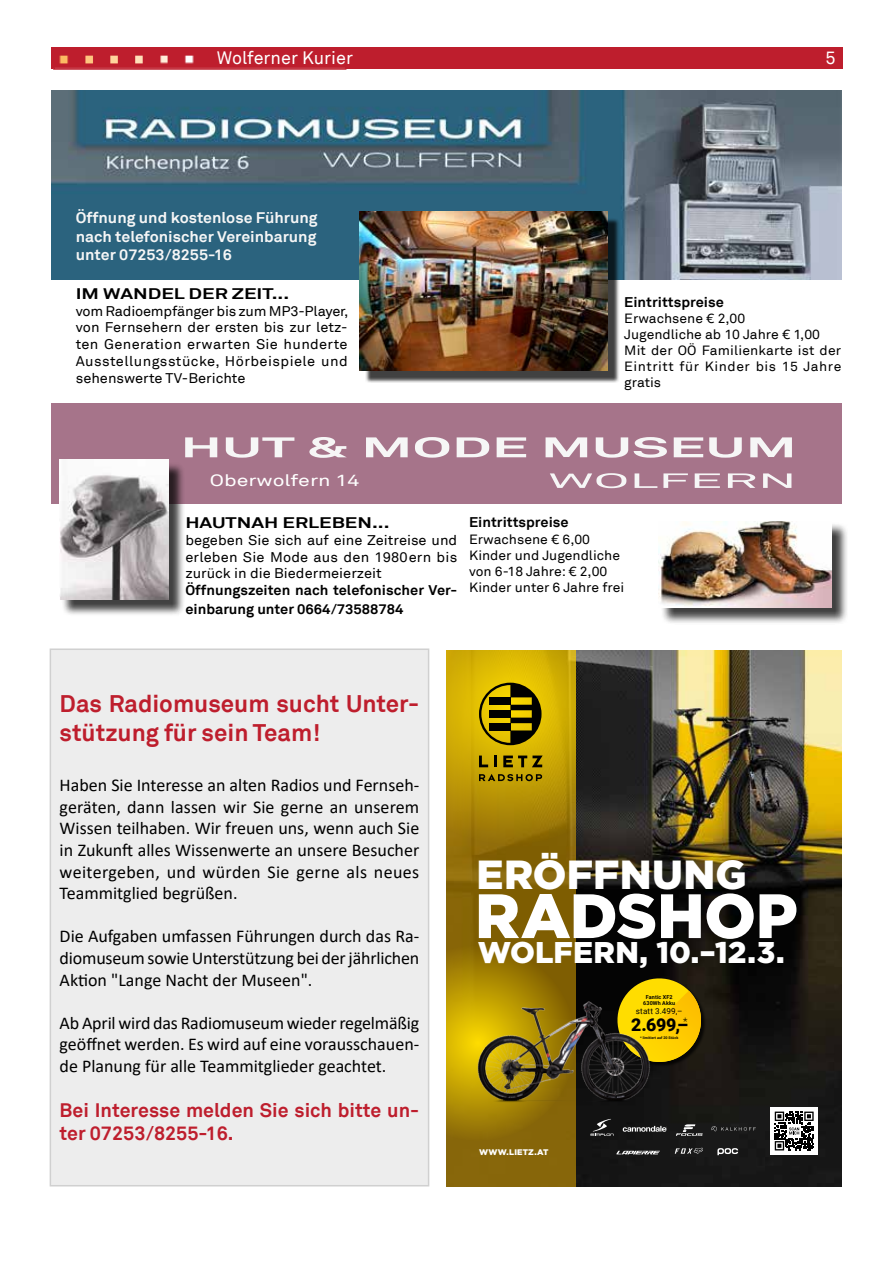
<style>
.page{position:relative;width:893px;height:1263px;background:#fff}
.page>*{position:absolute;margin:0;border:0;box-sizing:border-box;transform-origin:0 0}
.t1{font:900 62.4px "Gotham";letter-spacing:-.005em;color:#fff}
.t2{font:900 40.65px "Gotham";letter-spacing:.005em;color:#fff}
.t3{font:900 30px "Gotham";color:#fff}
.t4{font:700 28.05px "Akkurat";color:#f6f6f6;scale:2.08 1}
.t5{font:700 24px/28.8px "Akkurat OEVP";color:#be1e2d}
.t6{font:20.4px "Akkurat";color:#f6f6f6;scale:2.6 1}
.t7{font:700 19.5px/23.4px "Akkurat OEVP";color:#be1e2d}
.t8{font:18px/21.6px "Calibri";color:#000;text-align:justify}
.t9{font:18px "Akkurat OEVP";color:#fff}
.t10{font:900 17.7px "Roboto";color:#000}
.t11{font:16.35px "Akkurat";color:#fff;scale:1.3 1}
.t12{font:700 15.3px/18.3px "Akkurat";color:#f6f6f6;text-align:justify;scale:1.04 1}
.t13{font:700 15.3px "Akkurat";color:#000;scale:1.3 1}
.t14{font:14.1px/16.8px "Akkurat";letter-spacing:.01em;color:#000;text-align:justify;scale:1.04 1}
.t15{font:700 14.1px/18.3px "Akkurat";color:#000;scale:1.04 1}
.t16{font:13.35px/16px "Akkurat";color:#000;scale:1.04 1}
.t17{font:900 8.1px "Gotham";letter-spacing:.015em;color:#fff}
.t18{font:8.1px "Roboto";letter-spacing:.015em;color:#000}
.t19{font:700 5.4px/5.8px "Roboto";letter-spacing:.03em;color:#000;text-align:center}
.t20{font:700 3.6px "Roboto";letter-spacing:.025em;color:#000}
</style>
<div class="page">
<div style="left:50px;top:649px;width:379px;height:537px;background:#ededed"></div>
<div style="left:50px;top:648px;width:379px;height:538px;border:2px solid #d0d0d0"></div>
<img style="left:576px;top:650px;width:266px;height:536px">
<div style="left:446px;top:650px;width:130px;height:536px;background:#866506"></div>
<svg style="left:446px;top:953px;width:96px;height:181px"></svg>
<svg style="left:623px;top:1126px;width:43px;height:6px"></svg>
<svg style="left:616px;top:1151px;width:44px;height:3px"></svg>
<svg style="left:676px;top:1124px;width:27px;height:12px"></svg>
<svg style="left:590px;top:1119px;width:24px;height:17px"></svg>
<svg style="left:711px;top:1126px;width:45px;height:5px"></svg>
<svg style="left:717px;top:1148px;width:21px;height:7px"></svg>
<svg style="left:675px;top:1148px;width:28px;height:6px"></svg>
<div style="left:618px;top:979px;width:89px;height:88px;background:#211d14"></div>
<svg style="left:613px;top:974px;width:92px;height:92px"></svg>
<img style="left:473px;top:988px;width:182px;height:121px">
<div style="left:771px;top:1107px;width:47px;height:47px;background:#fff"></div>
<svg style="left:775px;top:1111px;width:39px;height:39px"></svg>
<svg style="left:446px;top:650px;width:130px;height:195px;background:#b39204"></svg>
<img style="left:51px;top:90px;width:791px;height:189px">
<div style="left:365px;top:218px;width:255px;height:165px;background:#000;opacity:.75"></div>
<img style="left:359px;top:212px;width:248px;height:158px">
<div style="left:51px;top:403px;width:791px;height:101px;background:#a6748a"></div>
<div style="left:661px;top:523px;width:188px;height:102px;background:#000;opacity:.75"></div>
<img style="left:659px;top:521px;width:173px;height:87px">
<div style="left:61px;top:462px;width:124px;height:154px;background:#000;opacity:.75"></div>
<img style="left:59px;top:460px;width:110px;height:140px">
<div style="left:51px;top:48px;width:791px;height:21px;background:#be1e2d"></div>
<img style="left:59px;top:55px;width:135px;height:9px">
<div style="left:53px;top:49px;width:293px;height:21px;border:2px solid #be1e2d"></div>
<p class="t9" style="left:217px;top:47px;width:138px">Wolferner Kurier</p>
<p class="t9" style="left:825px;top:47px;width:12px">5</p>
<p class="t12" style="left:76px;top:209px;width:234px">Öffnung und kostenlose Führung nach telefonischer Vereinbarung unter 07253/8255-16</p>
<p class="t13" style="left:76px;top:284px;width:166px">IM WANDEL DER ZEIT...</p>
<p class="t14" style="left:76px;top:303px;width:264px">vom Radioempfänger bis zum MP3-Player, von Fernsehern der ersten bis zur letz&shy;ten Generation erwarten Sie hunderte Ausstellungsstücke, Hörbeispiele und sehenswerte TV-Berichte</p>
<p class="t15" style="left:624px;top:293px;width:97px">Eintrittspreise</p>
<p class="t16" style="left:624px;top:311px;width:210px">Erwachsene € 2,00<br>Jugendliche ab 10 Jahre € 1,00<br>Mit der OÖ Familienkarte ist der<br>Eintritt für Kinder bis 15 Jahre gratis</p>
<h3 class="t4" style="left:180px;top:430px;width:298px">HUT &amp; MODE MUSEUM</h3>
<p class="t6" style="left:548px;top:469px;width:97px">WOLFERN</p>
<p class="t13" style="left:185px;top:513px;width:159px">HAUTNAH ERLEBEN...</p>
<p class="t14" style="left:185px;top:532px;width:263px">begeben Sie sich auf eine Zeitreise und erleben Sie Mode aus den 1980ern bis zurück in die Biedermeierzeit</p>
<p class="t15" style="left:185px;top:581px;width:263px">Öffnungszeiten nach telefonischer Ver&shy;einbarung unter 0664/73588784</p>
<p class="t11" style="left:210px;top:470px;width:117px">Oberwolfern 14</p>
<p class="t15" style="left:469px;top:513px;width:97px">Eintrittspreise</p>
<p class="t16" style="left:469px;top:531px;width:151px">Erwachsene € 6,00<br>Kinder und Jugendliche von 6-18 Jahre: € 2,00<br>Kinder unter 6 Jahre frei</p>
<h3 class="t5" style="left:60px;top:689px;width:361px">Das Radiomuseum sucht Unter&shy;stützung für sein Team!</h3>
<p class="t8" style="left:60px;top:774px;width:361px">Haben Sie Interesse an alten Radios und Fernseh&shy;geräten, dann lassen wir Sie gerne an unserem Wissen teilhaben. Wir freuen uns, wenn auch Sie in Zukunft alles Wissenwerte an unsere Besucher weitergeben, und würden Sie gerne als neues Teammitglied begrüßen.</p>
<p class="t8" style="left:60px;top:925px;width:361px">Die Aufgaben umfassen Führungen durch das Ra&shy;diomuseum sowie Unterstützung bei der jährlichen Aktion "Lange Nacht der Museen".</p>
<p class="t8" style="left:60px;top:1011px;width:361px">Ab April wird das Radiomuseum wieder regelmäßig geöffnet werden. Es wird auf eine vorausschauen&shy;de Planung für alle Teammitglieder geachtet.</p>
<p class="t7" style="left:60px;top:1098px;width:361px">Bei Interesse melden Sie sich bitte un&shy;ter 07253/8255-16.</p>
<h2 class="t2" style="left:476px;top:851px;width:272px">ERÖFFNUNG</h2>
<h1 class="t1" style="left:475px;top:880px;width:324px">RADSHOP</h1>
<h3 class="t3" style="left:478px;top:935px;width:308px">WOLFERN, 10.–12.3.</h3>
<p class="t17" style="left:479px;top:1147px;width:71px">WWW.LIETZ.AT</p>
<p class="t19" style="left:643px;top:994px;width:34px">Fantic XF2<br>630Wh Akku</p>
<p class="t18" style="left:636px;top:1006px;width:48px">statt 3.499,–</p>
<p class="t10" style="left:631px;top:1012px;width:59px">2.699,–<sup>*</sup></p>
<p class="t20" style="left:640px;top:1035px;width:40px">* limitiert auf 20 Stück</p>
</div>
